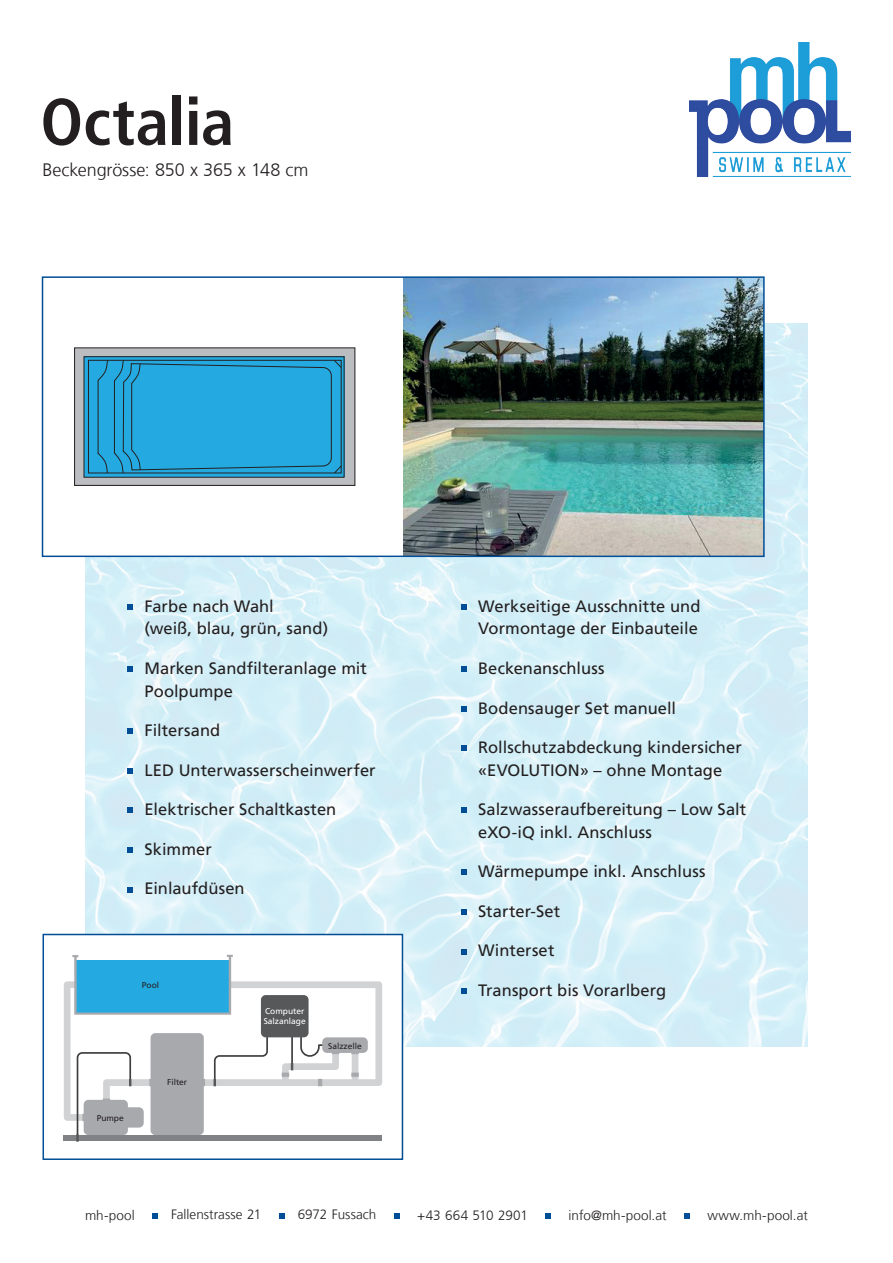
<style>
.page{position:relative;width:893px;height:1263px;background:#fff}
.page>*{position:absolute;margin:0;border:0;box-sizing:border-box;transform-origin:0 0}
.t1{font:700 condensed 66px "Frutiger LT Std";letter-spacing:-.005em;color:#231f20}
.t2{font:300 18px "Frutiger LT Com";letter-spacing:-.005em;color:#231f20}
.t3{font:16.5px/22.5px "Frutiger LT Com";letter-spacing:.005em;color:#231f20}
.t4{font:300 13.5px "Frutiger LT Com";color:#231f20}
.t5{font:8.4px "Frutiger LT Com";color:#231f20}
.t6{font:8.4px/10.1px "Frutiger LT Com";color:#fff}
</style>
<div class="page">
<img style="left:85px;top:324px;width:723px;height:723px">
<div style="left:43px;top:277px;width:721px;height:279px;background:#fff"></div>
<img style="left:403px;top:279px;width:359px;height:275px">
<div style="left:42px;top:276px;width:723px;height:281px;border:2px solid #014e96"></div>
<svg style="left:128px;top:605px;width:5px;height:5px"></svg>
<svg style="left:128px;top:667px;width:5px;height:5px"></svg>
<svg style="left:128px;top:729px;width:5px;height:5px"></svg>
<svg style="left:128px;top:768px;width:5px;height:6px"></svg>
<svg style="left:128px;top:808px;width:5px;height:5px"></svg>
<svg style="left:128px;top:847px;width:5px;height:6px"></svg>
<svg style="left:128px;top:887px;width:5px;height:5px"></svg>
<svg style="left:461px;top:605px;width:6px;height:5px"></svg>
<svg style="left:461px;top:667px;width:6px;height:5px"></svg>
<svg style="left:461px;top:706px;width:6px;height:6px"></svg>
<svg style="left:461px;top:746px;width:6px;height:5px"></svg>
<svg style="left:461px;top:808px;width:6px;height:5px"></svg>
<svg style="left:461px;top:870px;width:6px;height:5px"></svg>
<svg style="left:461px;top:909px;width:6px;height:6px"></svg>
<svg style="left:461px;top:949px;width:6px;height:5px"></svg>
<svg style="left:461px;top:988px;width:6px;height:6px"></svg>
<div style="left:75px;top:348px;width:280px;height:137px;background:#bcbdc0"></div>
<div style="left:74px;top:348px;width:281px;height:138px;border:1px solid #231f20"></div>
<svg style="left:84px;top:356px;width:260px;height:122px;background:#249fd2"></svg>
<img style="left:689px;top:43px;width:161px;height:133px">
<svg style="left:152px;top:1213px;width:6px;height:6px"></svg>
<svg style="left:279px;top:1213px;width:6px;height:6px"></svg>
<svg style="left:394px;top:1213px;width:6px;height:6px"></svg>
<svg style="left:545px;top:1213px;width:6px;height:6px"></svg>
<svg style="left:684px;top:1213px;width:6px;height:6px"></svg>
<div style="left:43px;top:934px;width:359px;height:225px;background:#fff"></div>
<svg style="left:64px;top:981px;width:318px;height:140px"></svg>
<div style="left:151px;top:1033px;width:53px;height:102px;background:#a8a9ad;border-radius:5px"></div>
<div style="left:352px;top:1052px;width:6px;height:30px;background:#d1d2d4"></div>
<div style="left:261px;top:995px;width:48px;height:42px;background:#57585a;border-radius:5px"></div>
<div style="left:322px;top:1037px;width:46px;height:16px;background:#a8a9ad;border-radius:5px"></div>
<svg style="left:72px;top:955px;width:161px;height:60px;background:#43b2e0"></svg>
<div style="left:351px;top:1072px;width:8px;height:5px;background:#a8a9ad"></div>
<svg style="left:213px;top:1031px;width:56px;height:55px"></svg>
<div style="left:64px;top:1135px;width:318px;height:6px;background:#808285"></div>
<svg style="left:76px;top:1051px;width:76px;height:91px"></svg>
<svg style="left:279px;top:1031px;width:63px;height:58px"></svg>
<div style="left:43px;top:934px;width:360px;height:226px;border:2px solid #014e96"></div>
<h1 class="t1" style="left:40px;top:83px;width:195px">Octalia</h1>
<p class="t2" style="left:43px;top:160px;width:267px">Beckengrösse: 850 x 365 x 148 cm</p>
<p class="t3" style="left:145px;top:595px;width:185px">Farbe nach Wahl<br>(weiß, blau, grün, sand)</p>
<p class="t3" style="left:145px;top:657px;width:224px">Marken Sandfilteranlage mit<br>Poolpumpe</p>
<p class="t3" style="left:145px;top:719px;width:77px">Filtersand</p>
<p class="t3" style="left:145px;top:759px;width:233px">LED Unterwasserscheinwerfer</p>
<p class="t3" style="left:145px;top:798px;width:193px">Elektrischer Schaltkasten</p>
<p class="t3" style="left:145px;top:838px;width:69px">Skimmer</p>
<p class="t3" style="left:145px;top:877px;width:102px">Einlaufdüsen</p>
<p class="t5" style="left:142px;top:980px;width:19px">Pool</p>
<p class="t5" style="left:97px;top:1113px;width:29px">Pumpe</p>
<p class="t5" style="left:167px;top:1077px;width:22px">Filter</p>
<p class="t6" style="left:264px;top:1006px;width:44px">Computer<br>Salzanlage</p>
<p class="t5" style="left:328px;top:1041px;width:35px">Salzzelle</p>
<p class="t3" style="left:478px;top:595px;width:224px">Werkseitige Ausschnitte und<br>Vormontage der Einbauteile</p>
<p class="t3" style="left:478px;top:657px;width:128px">Beckenanschluss</p>
<p class="t3" style="left:478px;top:697px;width:199px">Bodensauger Set manuell</p>
<p class="t3" style="left:478px;top:736px;width:265px">Rollschutzabdeckung kindersicher «EVOLUTION» – ohne Montage</p>
<p class="t3" style="left:478px;top:798px;width:270px">Salzwasseraufbereitung – Low Salt eXO-iQ inkl. Anschluss</p>
<p class="t3" style="left:478px;top:860px;width:229px">Wärmepumpe inkl. Anschluss</p>
<p class="t3" style="left:478px;top:900px;width:84px">Starter-Set</p>
<p class="t3" style="left:478px;top:939px;width:78px">Winterset</p>
<p class="t3" style="left:478px;top:979px;width:190px">Transport bis Vorarlberg</p>
<p class="t4" style="left:85px;top:1208px;width:51px">mh-pool</p>
<p class="t4" style="left:171px;top:1206px;width:92px">Fallenstrasse 21</p>
<p class="t4" style="left:298px;top:1206px;width:80px">6972 Fussach</p>
<p class="t4" style="left:417px;top:1208px;width:112px">+43 664 510 2901</p>
<p class="t4" style="left:569px;top:1208px;width:100px">info@mh-pool.at</p>
<p class="t4" style="left:707px;top:1208px;width:102px">www.mh-pool.at</p>
</div>
